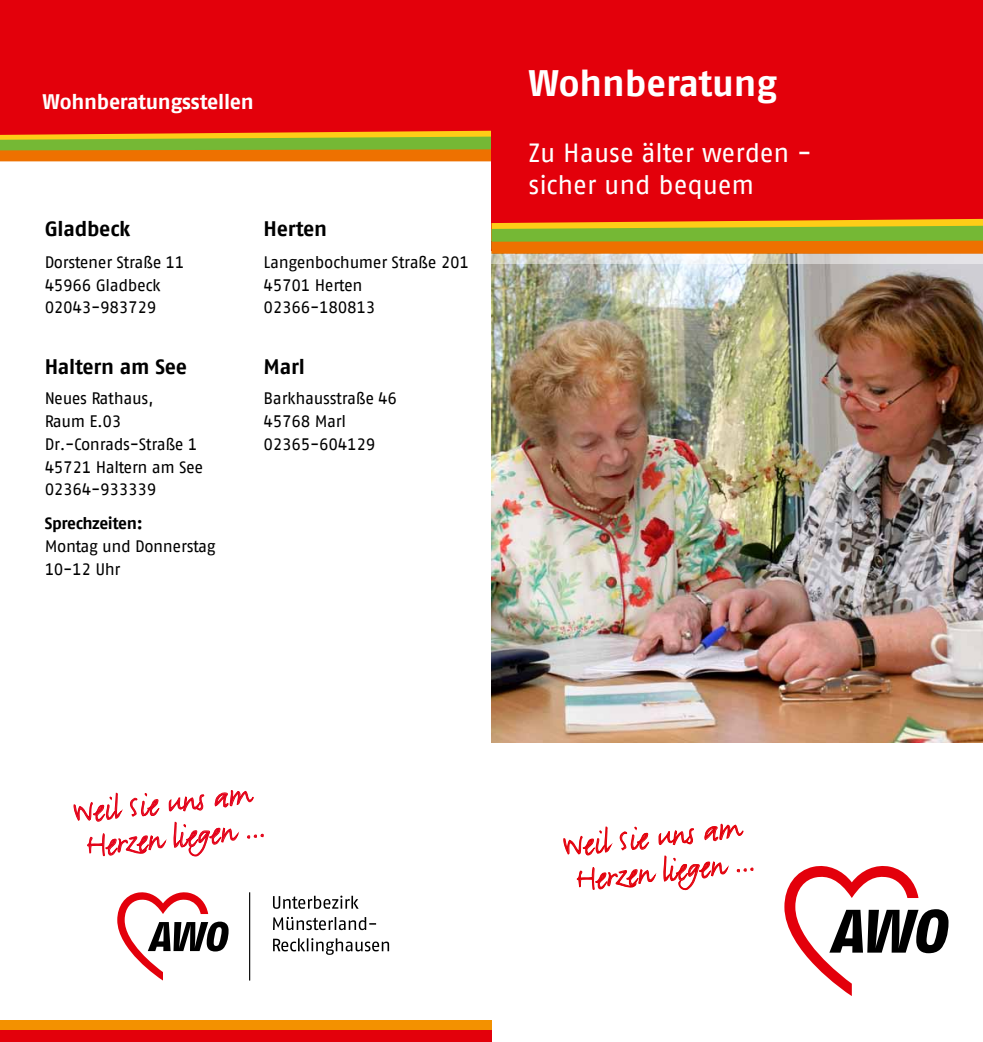
<style>
.page{position:relative;width:983px;height:1042px;background:#fff}
.page>*{position:absolute;margin:0;border:0;box-sizing:border-box;transform-origin:0 0}
.t1{font:700 36.75px "AWO Fago Office";letter-spacing:-.005em;color:#fff}
.t2{font:35px/35px "FF Justlefthand";color:#e3000b}
.t3{font:35px/35px "FF Justlefthand";color:#e3001d}
.t4{font:26.25px/31.5px "AWO Fago Office";color:#fff}
.t5{font:700 21px "AWO Fago Office";letter-spacing:-.01em;color:#000}
.t6{font:700 21px "AWO Fago Office";letter-spacing:-.01em;color:#fff}
.t7{font:16.62px/22.8px "AWO Fago Office";letter-spacing:-.02em;color:#000}
.t8{font:700 16.62px "AWO Fago Office";letter-spacing:-.025em;color:#000}
</style>
<div class="page">
<div style="left:0;top:0;width:982px;height:149px;background:#e3000b"></div>
<svg style="left:0;top:130px;width:491px;height:31px;background:#c29118"></svg>
<div style="left:491px;top:0;width:491px;height:1042px;background:#e3000b"></div>
<img style="left:491px;top:263px;width:491px;height:480px">
<div style="left:491px;top:743px;width:491px;height:299px;background:#fff"></div>
<svg style="left:491px;top:254px;width:491px;height:9px;background:#dbdddb"></svg>
<svg style="left:491px;top:219px;width:491px;height:35px;background:#c0981b"></svg>
<svg style="left:784px;top:866px;width:164px;height:130px"></svg>
<div style="left:0;top:1020px;width:491px;height:17px;background:#f39100"></div>
<div style="left:0;top:1030px;width:491px;height:12px;background:#e3000b"></div>
<svg style="left:563px;top:823px;width:190px;height:67px"></svg>
<svg style="left:117px;top:892px;width:111px;height:88px"></svg>
<hr style="left:249px;top:892px;width:1px;height:88px;background:#000">
<svg style="left:273px;top:938px;width:116px;height:17px"></svg>
<svg style="left:273px;top:917px;width:103px;height:13px"></svg>
<svg style="left:273px;top:895px;width:85px;height:14px"></svg>
<svg style="left:74px;top:790px;width:189px;height:66px"></svg>
<p class="t6" style="left:43px;top:89px;width:213px">Wohnberatungsstellen</p>
<p class="t5" style="left:45px;top:216px;width:87px">Gladbeck</p>
<p class="t7" style="left:45px;top:250px;width:141px">Dorstener Straße 11<br>45966 Gladbeck<br>02043-983729</p>
<p class="t5" style="left:45px;top:354px;width:144px">Haltern am See</p>
<p class="t7" style="left:45px;top:387px;width:160px">Neues Rathaus,<br>Raum E.03<br>Dr.-Conrads-Straße 1<br>45721 Haltern am See<br>02364-933339</p>
<p class="t8" style="left:45px;top:514px;width:99px">Sprechzeiten:</p>
<p class="t7" style="left:45px;top:535px;width:172px">Montag und Donnerstag<br>10-12 Uhr</p>
<p class="t5" style="left:263px;top:216px;width:65px">Herten</p>
<p class="t7" style="left:263px;top:250px;width:207px">Langenbochumer Straße 201<br>45701 Herten<br>02366-180813</p>
<p class="t5" style="left:263px;top:354px;width:43px">Marl</p>
<p class="t7" style="left:263px;top:387px;width:135px">Barkhausstraße 46<br>45768 Marl<br>02365-604129</p>
<h1 class="t1" style="left:528px;top:62px;width:250px">Wohnberatung</h1>
<h3 class="t4" style="left:528px;top:137px;width:285px">Zu Hause älter werden - sicher und bequem</h3>
<h2 class="t3" style="left:72px;top:796px;width:190px;rotate:-6deg">Weil Sie uns am<br>Herzen liegen ...</h2>
<h2 class="t2" style="left:561px;top:830px;width:190px;rotate:-6deg">Weil Sie uns am<br>Herzen liegen ...</h2>
</div>
